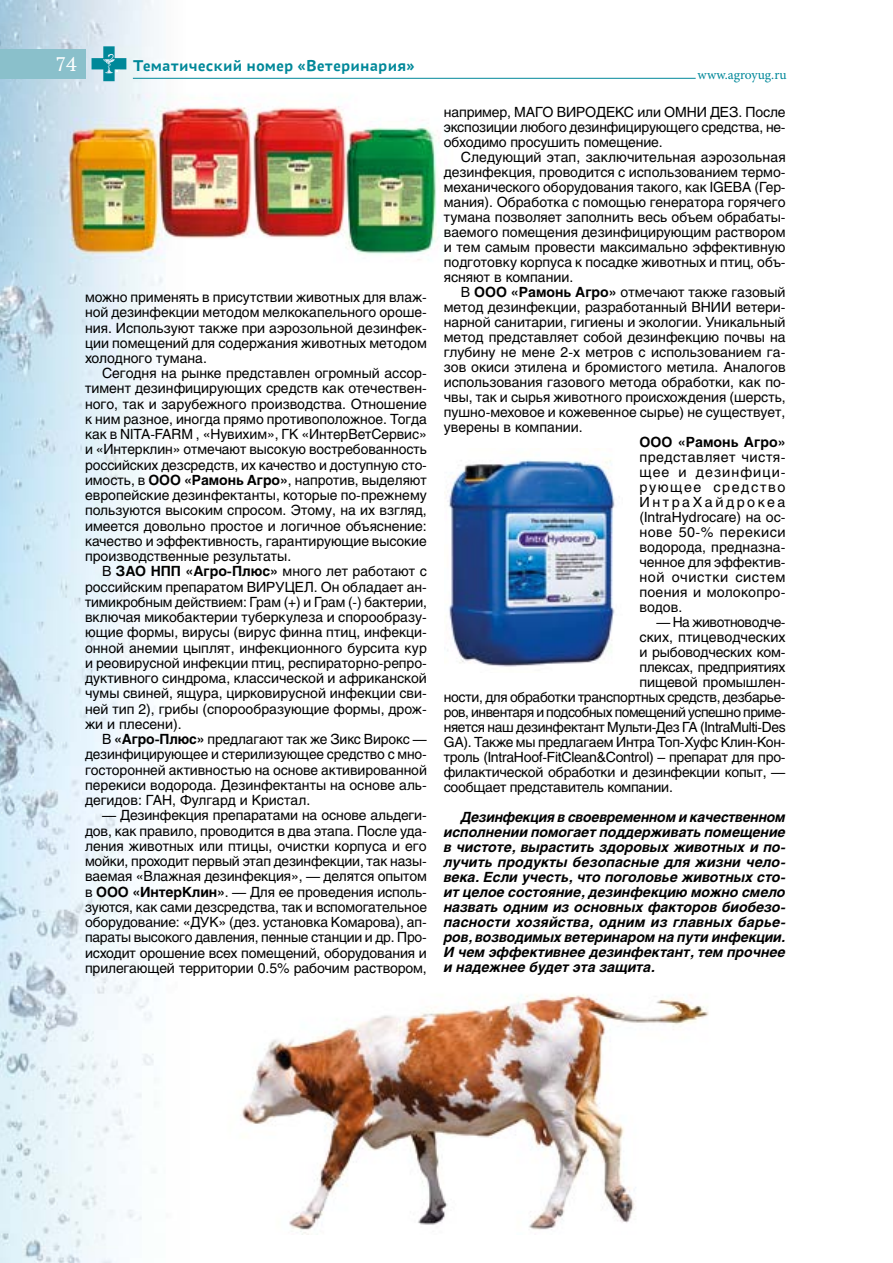
<style>
.page{position:relative;width:893px;height:1263px;background:#fff}
.page>*{position:absolute;margin:0;border:0;box-sizing:border-box;transform-origin:0 0}
.t1{font:21px "PT Astra Serif";color:#fff}
.t2{font:700 16.5px "PT Astra Sans";letter-spacing:.02em;color:#089}
.t3{font:13.95px/15.3px "Helios";letter-spacing:-.01em;color:#000;text-align:justify}
.t4{font:italic 700 13.95px/15px "Helios";color:#000;text-align:justify}
.t5{font:13.95px "Helios";letter-spacing:-.035em;color:#000}
.t6{font:13.95px "Helios";letter-spacing:-.03em;color:#000}
.t7{font:700 13.95px "Helios";letter-spacing:.005em;color:#000}
.t8{font:13.5px "Minion Pro";color:#089}
.s1{font-weight:700}
</style>
<div class="page">
<img style="left:0;top:0;width:519px;height:1263px">
<img style="left:204px;top:946px;width:505px;height:288px">
<img style="left:445px;top:449px;width:170px;height:223px">
<div style="left:0;top:49px;width:85px;height:30px;background:#8ac0cb"></div>
<hr style="left:133px;top:78px;width:563px;height:1px;background:#089">
<svg style="left:92px;top:46px;width:34px;height:35px"></svg>
<h1 class="t1" style="left:56px;top:51px;width:22px">74</h1>
<p class="t2" style="left:133px;top:55px;width:283px">Тематический номер «Ветеринария»</p>
<p class="t3" style="left:85px;top:289px;width:343px">можно применять в присутствии животных для влаж&shy;ной дезинфекции методом мелкокапельного ороше&shy;ния. Используют также при аэрозольной дезинфек&shy;ции помещений для содержания животных методом холодного тумана.</p>
<p class="t3" style="left:85px;top:365px;width:343px;text-indent:17px">Сегодня на рынке представлен огромный ассор&shy;тимент дезинфицирующих средств как отечествен&shy;ного, так и зарубежного производства. Отношение к ним разное, иногда прямо противоположное. Тогда как в NITA-FARM , «Нувихим», ГК «ИнтерВетСервис» и «Интерклин» отмечают высокую востребованность российских дезсредств, их качество и доступную сто&shy;имость, в <span class="s1">ООО «Рамонь Агро»</span>, напротив, выделяют европейские дезинфектанты, которые по-прежнему пользуются высоким спросом. Этому, на их взгляд, имеется довольно простое и логичное объяснение: качество и эффективность, гарантирующие высокие производственные результаты.</p>
<p class="t3" style="left:85px;top:564px;width:343px;text-indent:17px">В <span class="s1">ЗАО НПП «Агро-Плюс»</span> много лет работают с российским препаратом ВИРУЦЕЛ. Он обладает ан&shy;тимикробным действием: Грам (+) и Грам (-) бактерии, включая микобактерии туберкулеза и спорообразу&shy;ющие формы, вирусы (вирус финна птиц, инфекци&shy;онной анемии цыплят, инфекционного бурсита кур и реовирусной инфекции птиц, респираторно-репро&shy;дуктивного синдрома, классической и африканской чумы свиней, ящура, цирковирусной инфекции сви&shy;ней тип 2), грибы (спорообразующие формы, дрож&shy;жи и плесени).</p>
<p class="t3" style="left:85px;top:731px;width:343px;text-indent:17px">В <span class="s1">«Агро-Плюс»</span> предлагают так же Зикс Вирокс — дезинфицирующее и стерилизующее средство с мно&shy;госторонней активностью на основе активированной перекиси водорода. Дезинфектанты на основе аль&shy;дегидов: ГАН, Фулгард и Кристал.</p>
<p class="t3" style="left:85px;top:808px;width:344px;text-indent:17px">— Дезинфекция препаратами на основе альдеги&shy;дов, как правило, проводится в два этапа. После уда&shy;ления животных или птицы, очистки корпуса и его мойки, проходит первый этап дезинфекции, так назы&shy;ваемая «Влажная дезинфекция», — делятся опытом в <span class="s1">ООО «ИнтерКлин»</span>. — Для ее проведения исполь&shy;зуются, как сами дезсредства, так и вспомогательное оборудование: «ДУК» (дез. установка Комарова), ап&shy;параты высокого давления, пенные станции и др. Про&shy;исходит орошение всех помещений, оборудования и прилегающей территории 0.5% рабочим раствором,</p>
<p class="t8" style="left:698px;top:65px;width:91px">www.agroyug.ru</p>
<p class="t3" style="left:444px;top:105px;width:343px">например, МАГО ВИРОДЕКС или ОМНИ ДЕЗ. После экспозиции любого дезинфицирующего средства, не&shy;обходимо просушить помещение.</p>
<p class="t3" style="left:444px;top:150px;width:343px;text-indent:17px">Следующий этап, заключительная аэрозольная дезинфекция, проводится с использованием термо&shy;механического оборудования такого, как IGEBA (Гер&shy;мания). Обработка с помощью генератора горячего тумана позволяет заполнить весь объем обрабаты&shy;ваемого помещения дезинфицирующим раствором и тем самым провести максимально эффективную подготовку корпуса к посадке животных и птиц, объ&shy;ясняют в компании.</p>
<p class="t3" style="left:444px;top:285px;width:343px;text-indent:17px">В <span class="s1">ООО «Рамонь Агро»</span> отмечают также газовый метод дезинфекции, разработанный ВНИИ ветери&shy;нарной санитарии, гигиены и экологии. Уникальный метод представляет собой дезинфекцию почвы на глубину не мене 2-х метров с использованием га&shy;зов окиси этилена и бромистого метила. Аналогов использования газового метода обработки, как по&shy;чвы, так и сырья животного происхождения (шерсть, пушно-меховое и кожевенное сырье) не существует, уверены в компании.</p>
<p class="t7" style="left:639px;top:434px;width:148px">ООО «Рамонь Агро»</p>
<p class="t3" style="left:639px;top:450px;width:148px">представляет чистя&shy;щее и дезинфици&shy;рующее средство ИнтраХайдрокеа (IntraHydrocare) на ос&shy;нове 50-% перекиси водорода, предназна&shy;ченное для эффектив&shy;ной очистки систем поения и молокопро&shy;водов.</p>
<p class="t6" style="left:656px;top:614px;width:131px">— На животноводче-</p>
<p class="t3" style="left:639px;top:629px;width:148px">ских, птицеводческих</p>
<p class="t3" style="left:639px;top:644px;width:148px">и рыбоводческих ком-</p>
<p class="t3" style="left:639px;top:659px;width:148px">плексах, предприятиях</p>
<p class="t3" style="left:639px;top:674px;width:148px">пищевой промышлен-</p>
<p class="t3" style="left:444px;top:689px;width:343px">ности, для обработки транспортных средств, дезбарье-</p>
<p class="t5" style="left:444px;top:704px;width:343px">ров, инвентаря и подсобных помещений успешно приме-</p>
<p class="t3" style="left:444px;top:719px;width:343px">няется наш дезинфектант Мульти-Дез ГА (IntraMulti-Des</p>
<p class="t3" style="left:444px;top:734px;width:343px">GA). Также мы предлагаем Интра Топ-Хуфс Клин-Кон-</p>
<p class="t3" style="left:444px;top:749px;width:343px">троль (IntraHoof-FitClean&amp;Control) – препарат для про-</p>
<p class="t3" style="left:444px;top:764px;width:343px">филактической обработки и дезинфекции копыт, —</p>
<p class="t3" style="left:444px;top:779px;width:231px">сообщает представитель компании.</p>
<p class="t4" style="left:444px;top:810px;width:343px;text-indent:17px">Дезинфекция в своевременном и качественном исполнении помогает поддерживать помещение в чистоте, вырастить здоровых животных и по&shy;лучить продукты безопасные для жизни чело&shy;века. Если учесть, что поголовье животных сто&shy;ит целое состояние, дезинфекцию можно смело назвать одним из основных факторов биобезо&shy;пасности хозяйства, одним из главных барье&shy;ров, возводимых ветеринаром на пути инфекции.<br>И чем эффективнее дезинфектант, тем прочнее и надежнее будет эта защита.</p>
</div>
